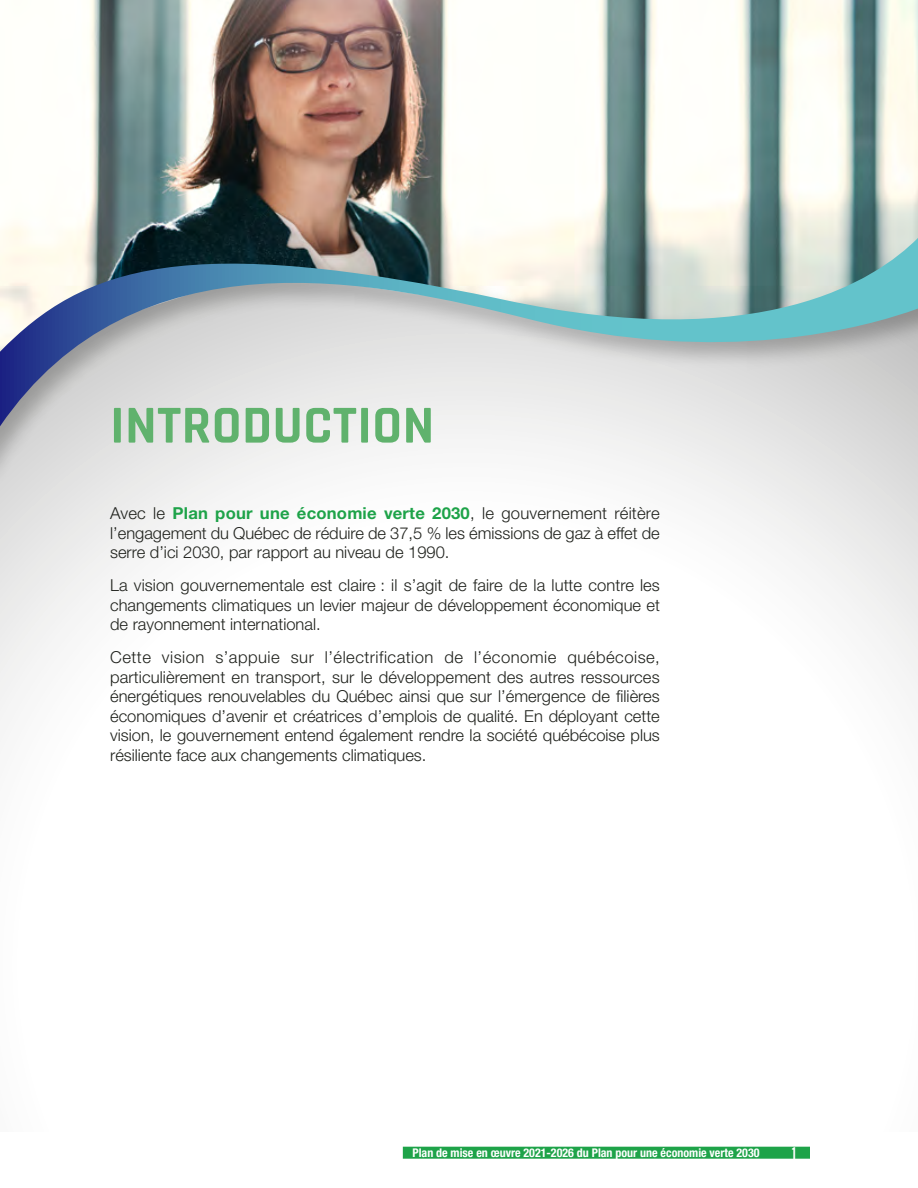
<style>
.page{position:relative;width:918px;height:1188px;background:#fff}
.page>*{position:absolute;margin:0;border:0;box-sizing:border-box;transform-origin:0 0}
.t1{font:700 54px "Rajdhani";letter-spacing:.01em;color:#60b26d}
.t2{font:300 16.5px/19.5px "Helvetica Neue";color:#20221d;text-align:justify}
.t3{font:13.5px "Oswald";color:#fff}
.t4{font:700 condensed 12px "Helvetica Neue";color:#fff}
.s1{font-family:"Helvetica Neue LT Std";font-weight:700;color:#1ea349}
</style>
<div class="page">
<div style="left:403px;top:1147px;width:407px;height:12px;background:#1ea349"></div>
<img style="left:90px;top:0;width:828px;height:199px">
<svg style="left:0;top:502px;width:918px;height:219px"></svg>
<img style="left:0;top:199px;width:918px;height:303px">
<svg style="left:0;top:229px;width:918px;height:197px;background:#b3c0c3"></svg>
<p class="t1" style="left:110px;top:392px;width:326px">INTRODUCTION</p>
<p class="t2" style="left:110px;top:503px;width:551px">Avec le <span class="s1">Plan pour une économie verte 2030</span>, le gouvernement réitère l’engagement du Québec de réduire de 37,5 % les émissions de gaz à effet de serre d’ici 2030, par rapport au niveau de 1990.</p>
<p class="t2" style="left:110px;top:575px;width:551px">La vision gouvernementale est claire : il s’agit de faire de la lutte contre les changements climatiques un levier majeur de développement économique et de rayonnement international.</p>
<p class="t2" style="left:110px;top:647px;width:551px">Cette vision s’appuie sur l’électrification de l’économie québécoise, particulièrement en transport, sur le développement des autres ressources énergétiques renouvelables du Québec ainsi que sur l’émergence de filières économiques d’avenir et créatrices d’emplois de qualité. En déployant cette vision, le gouvernement entend également rendre la société québécoise plus résiliente face aux changements climatiques.</p>
<p class="t4" style="left:412px;top:1146px;width:349px">Plan de mise en œuvre 2021-2026 du Plan pour une économie verte 2030</p>
<p class="t3" style="left:792px;top:1143px;width:6px">1</p>
</div>
